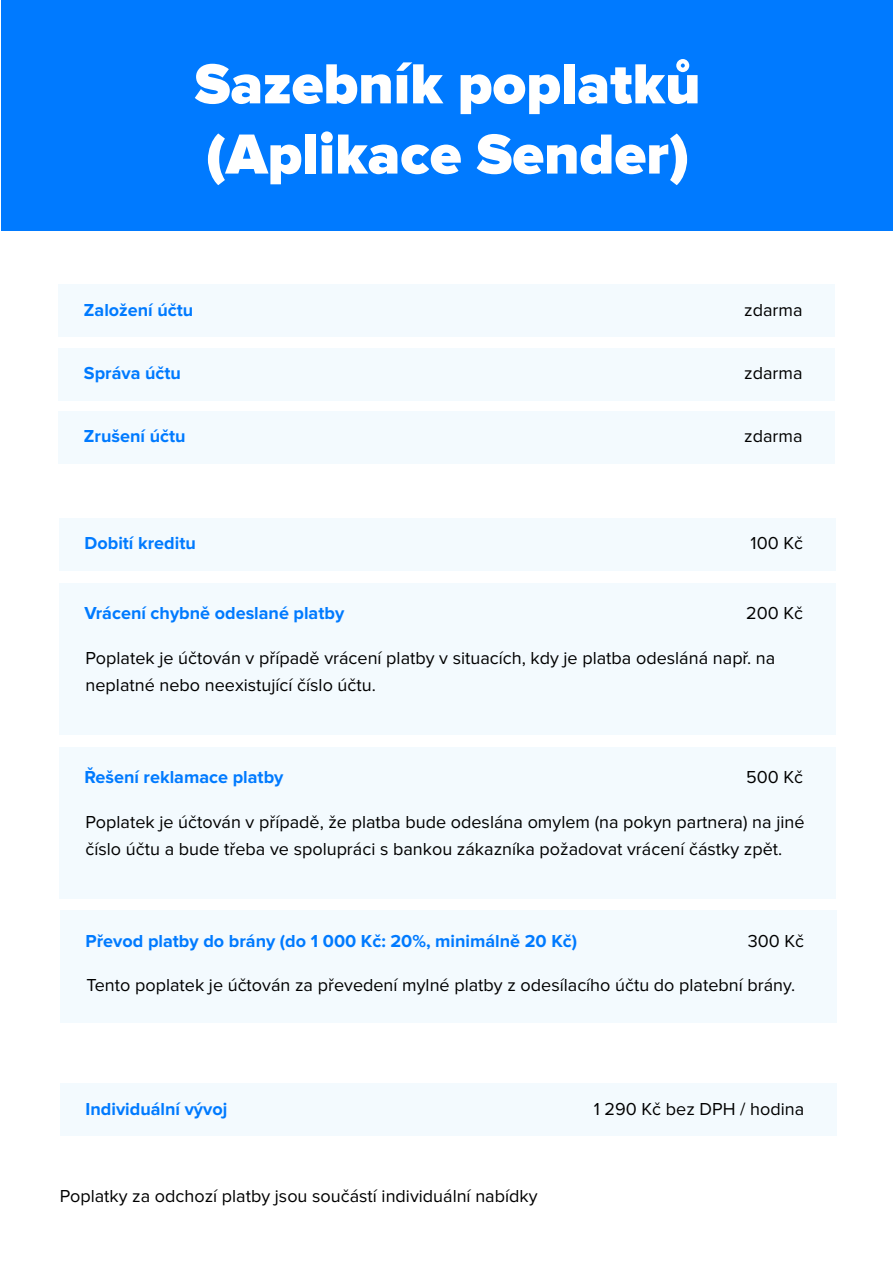
<style>
.page{position:relative;width:893px;height:1263px;background:#fff}
.page>*{position:absolute;margin:0;border:0;box-sizing:border-box;transform-origin:0 0}
.t1{font:900 58.5px/70.2px "Proxima Nova";color:#fff}
.t2{font:18px/27px "Proxima Nova";color:#000}
.t3{font:700 18px "Proxima Nova";color:#007aff}
</style>
<div class="page">
<div style="left:1px;top:0;width:892px;height:231px;background:#007aff"></div>
<div style="left:58px;top:284px;width:777px;height:53px;background:#f3fafe"></div>
<div style="left:58px;top:348px;width:777px;height:52px;background:#f3fafe"></div>
<div style="left:58px;top:411px;width:777px;height:53px;background:#f3fafe"></div>
<div style="left:60px;top:1083px;width:776px;height:53px;background:#f3fafe"></div>
<div style="left:59px;top:518px;width:776px;height:53px;background:#f3fafe"></div>
<div style="left:59px;top:583px;width:776px;height:152px;background:#f3fafe"></div>
<div style="left:59px;top:747px;width:776px;height:151px;background:#f3fafe"></div>
<div style="left:60px;top:911px;width:776px;height:112px;background:#f3fafe"></div>
<h1 class="t1" style="left:195px;top:51px;width:507px">Sazebník poplatků (Aplikace Sender)</h1>
<p class="t3" style="left:84px;top:302px;width:111px">Založení účtu</p>
<p class="t2" style="left:744px;top:297px;width:60px">zdarma</p>
<p class="t3" style="left:84px;top:365px;width:99px">Správa účtu</p>
<p class="t2" style="left:744px;top:360px;width:60px">zdarma</p>
<p class="t3" style="left:84px;top:427px;width:103px">Zrušení účtu</p>
<p class="t2" style="left:744px;top:423px;width:60px">zdarma</p>
<p class="t3" style="left:85px;top:535px;width:113px">Dobití kreditu</p>
<p class="t2" style="left:751px;top:530px;width:54px">100 Kč</p>
<p class="t3" style="left:85px;top:605px;width:261px">Vrácení chybně odeslané platby</p>
<p class="t2" style="left:746px;top:601px;width:59px">200 Kč</p>
<p class="t2" style="left:86px;top:645px;width:691px">Poplatek je účtován v případě vrácení platby v situacích, kdy je platba odesláná např. na neplatné nebo neexistující číslo účtu.</p>
<p class="t3" style="left:85px;top:769px;width:200px">Řešení reklamace platby</p>
<p class="t2" style="left:746px;top:764px;width:59px">500 Kč</p>
<p class="t2" style="left:86px;top:809px;width:720px">Poplatek je účtován v případě, že platba bude odeslána omylem (na pokyn partnera) na jiné číslo účtu a bude třeba ve spolupráci s bankou zákazníka požadovat vrácení částky zpět.</p>
<p class="t3" style="left:86px;top:932px;width:493px">Převod platby do brány (do 1 000 Kč: 20%, minimálně 20 Kč)</p>
<p class="t2" style="left:748px;top:928px;width:58px">300 Kč</p>
<p class="t2" style="left:87px;top:972px;width:710px">Tento poplatek je účtován za převedení mylné platby z odesílacího účtu do platební brány.</p>
<p class="t3" style="left:86px;top:1100px;width:143px">Individuální vývoj</p>
<p class="t2" style="left:60px;top:1183px;width:479px">Poplatky za odchozí platby jsou součástí individuální nabídky</p>
<p class="t2" style="left:594px;top:1096px;width:212px">1 290 Kč bez DPH / hodina</p>
</div>
